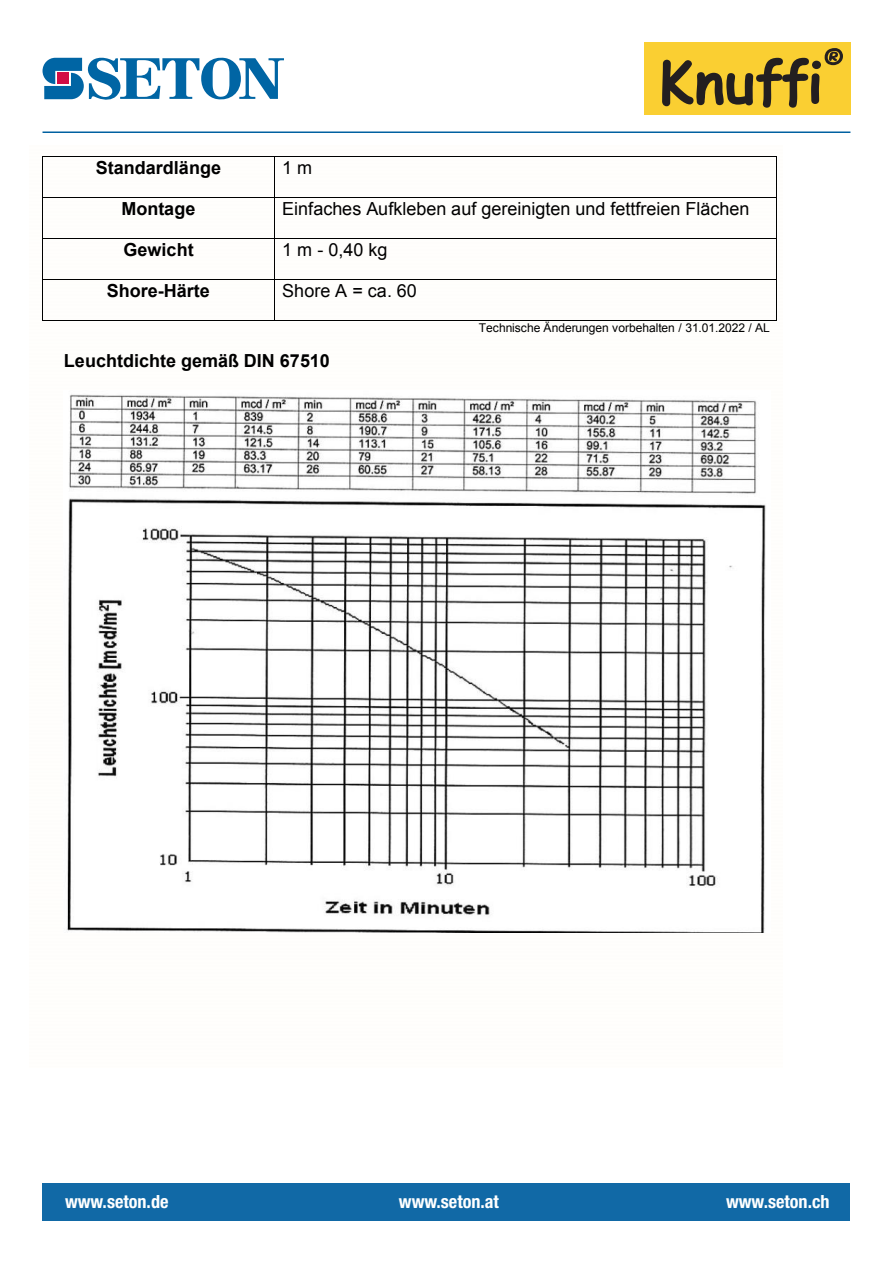
<style>
.page{position:relative;width:893px;height:1263px;background:#fff}
.page>*{position:absolute;margin:0;border:0;box-sizing:border-box;transform-origin:0 0}
.t1{font:700 condensed 18.15px "Helvetica Neue LT Pro";color:#fff}
.t2{font:18px "Arial";color:#000}
.t3{font:700 18px "Arial";color:#000}
.t4{font:12px "Arial";letter-spacing:-.005em;color:#000}
</style>
<div class="page">
<svg style="left:43px;top:58px;width:241px;height:42px"></svg>
<hr style="left:43px;top:131px;width:807px;height:2px;background:#0061a1">
<div style="left:644px;top:43px;width:206px;height:72px;background:#facf32"></div>
<svg style="left:662px;top:48px;width:181px;height:60px"></svg>
<hr style="left:43px;top:157px;width:231px;height:1px;background:#000">
<hr style="left:274px;top:157px;width:502px;height:1px;background:#000">
<hr style="left:42px;top:157px;width:1px;height:40px;background:#000">
<hr style="left:274px;top:157px;width:1px;height:40px;background:#000">
<hr style="left:776px;top:157px;width:1px;height:40px;background:#000">
<hr style="left:43px;top:197px;width:231px;height:1px;background:#000">
<hr style="left:274px;top:197px;width:502px;height:1px;background:#000">
<hr style="left:42px;top:198px;width:1px;height:40px;background:#000">
<hr style="left:274px;top:198px;width:1px;height:40px;background:#000">
<hr style="left:776px;top:198px;width:1px;height:40px;background:#000">
<hr style="left:43px;top:238px;width:231px;height:1px;background:#000">
<hr style="left:274px;top:238px;width:502px;height:1px;background:#000">
<hr style="left:42px;top:239px;width:1px;height:40px;background:#000">
<hr style="left:274px;top:239px;width:1px;height:40px;background:#000">
<hr style="left:776px;top:239px;width:1px;height:40px;background:#000">
<hr style="left:43px;top:279px;width:231px;height:1px;background:#000">
<hr style="left:274px;top:279px;width:502px;height:1px;background:#000">
<hr style="left:42px;top:280px;width:1px;height:40px;background:#000">
<hr style="left:43px;top:320px;width:231px;height:1px;background:#000">
<hr style="left:274px;top:280px;width:1px;height:40px;background:#000">
<hr style="left:274px;top:320px;width:502px;height:1px;background:#000">
<hr style="left:776px;top:280px;width:1px;height:40px;background:#000">
<img style="left:66px;top:394px;width:700px;height:539px">
<div style="left:43px;top:1183px;width:807px;height:37px;background:#1169a6"></div>
<p class="t3" style="left:96px;top:156px;width:127px">Standardlänge</p>
<p class="t2" style="left:282px;top:156px;width:32px">1 m</p>
<p class="t3" style="left:121px;top:197px;width:75px">Montage</p>
<p class="t2" style="left:282px;top:197px;width:469px">Einfaches Aufkleben auf gereinigten und fettfreien Flächen</p>
<p class="t3" style="left:123px;top:238px;width:72px">Gewicht</p>
<p class="t2" style="left:282px;top:238px;width:107px">1 m - 0,40 kg</p>
<p class="t3" style="left:107px;top:278px;width:105px">Shore-Härte</p>
<p class="t2" style="left:282px;top:278px;width:136px">Shore A = ca. 60</p>
<p class="t4" style="left:479px;top:320px;width:293px">Technische Änderungen vorbehalten / 31.01.2022 / AL</p>
<p class="t3" style="left:64px;top:349px;width:267px">Leuchtdichte gemäß DIN 67510</p>
<p class="t1" style="left:65px;top:1190px;width:105px">www.seton.de</p>
<p class="t1" style="left:399px;top:1190px;width:102px">www.seton.at</p>
<p class="t1" style="left:726px;top:1190px;width:105px">www.seton.ch</p>
</div>
